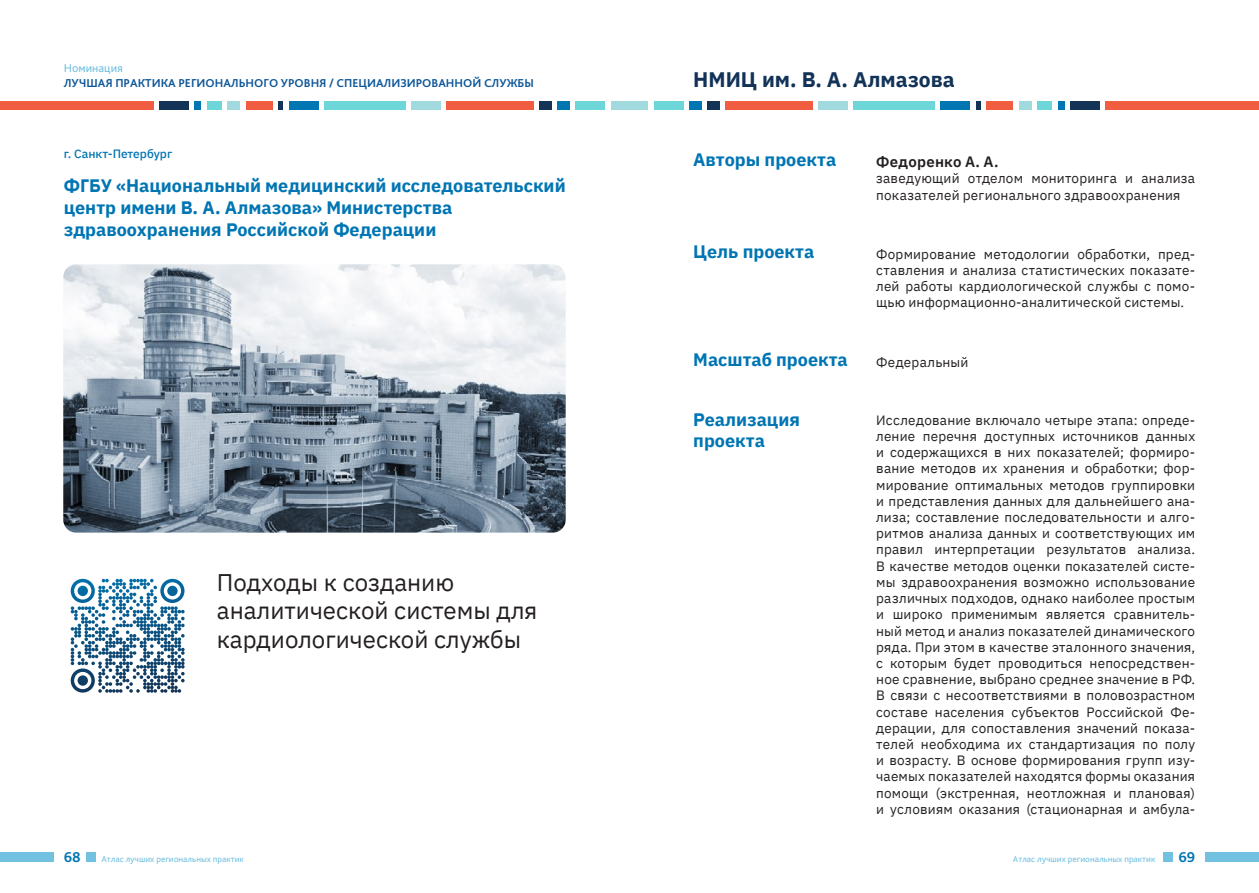
<style>
.page{position:relative;width:1259px;height:893px;background:#fff}
.page>*{position:absolute;margin:0;border:0;box-sizing:border-box;transform-origin:0 0}
.t1{font:24px/28.8px "IBM Plex Sans";color:#231f20}
.clinic_big_name{font:700 21px "IBM Plex Sans";color:#123357}
.zag1{font:700 18px/21.6px "IBM Plex Sans";color:#0075b3}
.blue_text{font:700 18px/21.6px "IBM Plex Sans";color:#0075b3}
.text{font:600 15px "IBM Plex Sans";letter-spacing:.015em;color:#231f20}
.t2{font:700 15px "Bliss Pro";color:#0075b3}
.text-2{font:13.5px/16.2px "IBM Plex Sans";letter-spacing:.015em;color:#231f20;text-align:justify}
.t3{font:700 12px "Bliss Pro";color:#0d5799}
.t4{font:500 12px "IBM Plex Sans";color:#0075b3}
.t5{font:12px "Bliss Pro";color:#73c1e0}
.t6{font:9px "Bliss Pro";color:#73c1e0}
</style>
<div class="page">
<div style="left:0;top:852px;width:54px;height:10px;background:#73c1e0"></div>
<div style="left:86px;top:852px;width:10px;height:10px;background:#73c1e0"></div>
<div style="left:1205px;top:852px;width:54px;height:10px;background:#73c1e0"></div>
<div style="left:1163px;top:852px;width:9px;height:10px;background:#73c1e0"></div>
<div style="left:1105px;top:101px;width:154px;height:8px;background:#f15d40"></div>
<div style="left:1070px;top:101px;width:29px;height:8px;background:#133357"></div>
<div style="left:941px;top:101px;width:29px;height:8px;background:#0076b3"></div>
<div style="left:818px;top:101px;width:29px;height:8px;background:#a0d9de"></div>
<div style="left:654px;top:101px;width:29px;height:8px;background:#6cd6d9"></div>
<div style="left:853px;top:101px;width:82px;height:8px;background:#6cd6d9"></div>
<svg style="left:976px;top:101px;width:4px;height:8px"></svg>
<div style="left:1058px;top:101px;width:6px;height:8px;background:#0076b3"></div>
<div style="left:1037px;top:101px;width:15px;height:8px;background:#6cd6d9"></div>
<div style="left:1019px;top:101px;width:12px;height:8px;background:#a0d9de"></div>
<div style="left:629px;top:101px;width:19px;height:8px;background:#a0d9de"></div>
<div style="left:707px;top:101px;width:12px;height:8px;background:#133357"></div>
<div style="left:689px;top:101px;width:12px;height:8px;background:#0076b3"></div>
<div style="left:986px;top:101px;width:27px;height:8px;background:#f15d40"></div>
<div style="left:725px;top:101px;width:87px;height:8px;background:#f15d40"></div>
<div style="left:0;top:101px;width:153px;height:8px;background:#f15d40"></div>
<div style="left:159px;top:101px;width:29px;height:8px;background:#133357"></div>
<div style="left:289px;top:101px;width:29px;height:8px;background:#0076b3"></div>
<div style="left:411px;top:101px;width:29px;height:8px;background:#a0d9de"></div>
<div style="left:576px;top:101px;width:29px;height:8px;background:#6cd6d9"></div>
<div style="left:324px;top:101px;width:81px;height:8px;background:#6cd6d9"></div>
<div style="left:278px;top:101px;width:5px;height:8px;background:#133357"></div>
<div style="left:194px;top:101px;width:7px;height:8px;background:#0076b3"></div>
<div style="left:207px;top:101px;width:15px;height:8px;background:#6cd6d9"></div>
<div style="left:228px;top:101px;width:12px;height:8px;background:#a0d9de"></div>
<div style="left:611px;top:101px;width:18px;height:8px;background:#a0d9de"></div>
<div style="left:539px;top:101px;width:13px;height:8px;background:#133357"></div>
<div style="left:557px;top:101px;width:13px;height:8px;background:#0076b3"></div>
<div style="left:246px;top:101px;width:26px;height:8px;background:#f15d40"></div>
<div style="left:446px;top:101px;width:87px;height:8px;background:#f15d40"></div>
<img style="left:63px;top:264px;width:503px;height:269px">
<svg style="left:70px;top:578px;width:115px;height:115px"></svg>
<p class="t5" style="left:64px;top:61px;width:61px">Номинация</p>
<p class="t3" style="left:64px;top:75px;width:471px">ЛУЧШАЯ ПРАКТИКА РЕГИОНАЛЬНОГО УРОВНЯ / СПЕЦИАЛИЗИРОВАННОЙ СЛУЖБЫ</p>
<p class="t4" style="left:64px;top:145px;width:110px">г. Санкт-Петербург</p>
<p class="zag1" style="left:64px;top:174px;width:503px">ФГБУ «Национальный медицинский исследовательский центр имени В. А. Алмазова» Министерства здравоохранения Российской Федерации</p>
<p class="t1" style="left:217px;top:566px;width:322px">Подходы к созданию аналитической системы для кардиологической службы</p>
<p class="clinic_big_name" style="left:693px;top:63px;width:263px">НМИЦ им. В. А. Алмазова</p>
<p class="blue_text" style="left:693px;top:147px;width:144px">Авторы проекта</p>
<p class="text" style="left:876px;top:150px;width:124px">Федоренко А. А.</p>
<p class="text-2" style="left:876px;top:169px;width:320px">заведующий отделом мониторинга и анализа показателей регионального здравоохранения</p>
<p class="blue_text" style="left:693px;top:239px;width:122px">Цель проекта</p>
<p class="text-2" style="left:876px;top:245px;width:320px">Формирование методологии обработки, пред&shy;ставления и анализа статистических показате&shy;лей работы кардиологической службы с помо&shy;щью информационно-аналитической системы.</p>
<p class="blue_text" style="left:693px;top:347px;width:156px">Масштаб проекта</p>
<p class="text-2" style="left:876px;top:353px;width:94px">Федеральный</p>
<p class="blue_text" style="left:693px;top:407px;width:108px">Реализация проекта</p>
<p class="text-2" style="left:876px;top:411px;width:320px">Исследование включало четыре этапа: опреде&shy;ление перечня доступных источников данных и содержащихся в них показателей; формиро&shy;вание методов их хранения и обработки; фор&shy;мирование оптимальных методов группировки и представления данных для дальнейшего ана&shy;лиза; составление последовательности и алго&shy;ритмов анализа данных и соответствующих им правил интерпретации результатов анализа.<br>В качестве методов оценки показателей систе&shy;мы здравоохранения возможно использование различных подходов, однако наиболее простым и широко применимым является сравнитель&shy;ный метод и анализ показателей динамического ряда. При этом в качестве эталонного значения, с которым будет проводиться непосредствен&shy;ное сравнение, выбрано среднее значение в РФ.<br>В связи с несоответствиями в половозрастном составе населения субъектов Российской Фе&shy;дерации, для сопоставления значений показа&shy;телей необходима их стандартизация по полу и возрасту. В основе формирования групп изу&shy;чаемых показателей находятся формы оказания помощи (экстренная, неотложная и плановая) и условиям оказания (стационарная и амбула-</p>
<p class="t2" style="left:64px;top:848px;width:19px">68</p>
<p class="t6" style="left:101px;top:853px;width:144px">Атлас лучших региональных практик</p>
<p class="t6" style="left:1013px;top:853px;width:144px">Атлас лучших региональных практик</p>
<p class="t2" style="left:1178px;top:847px;width:18px">69</p>
</div>
